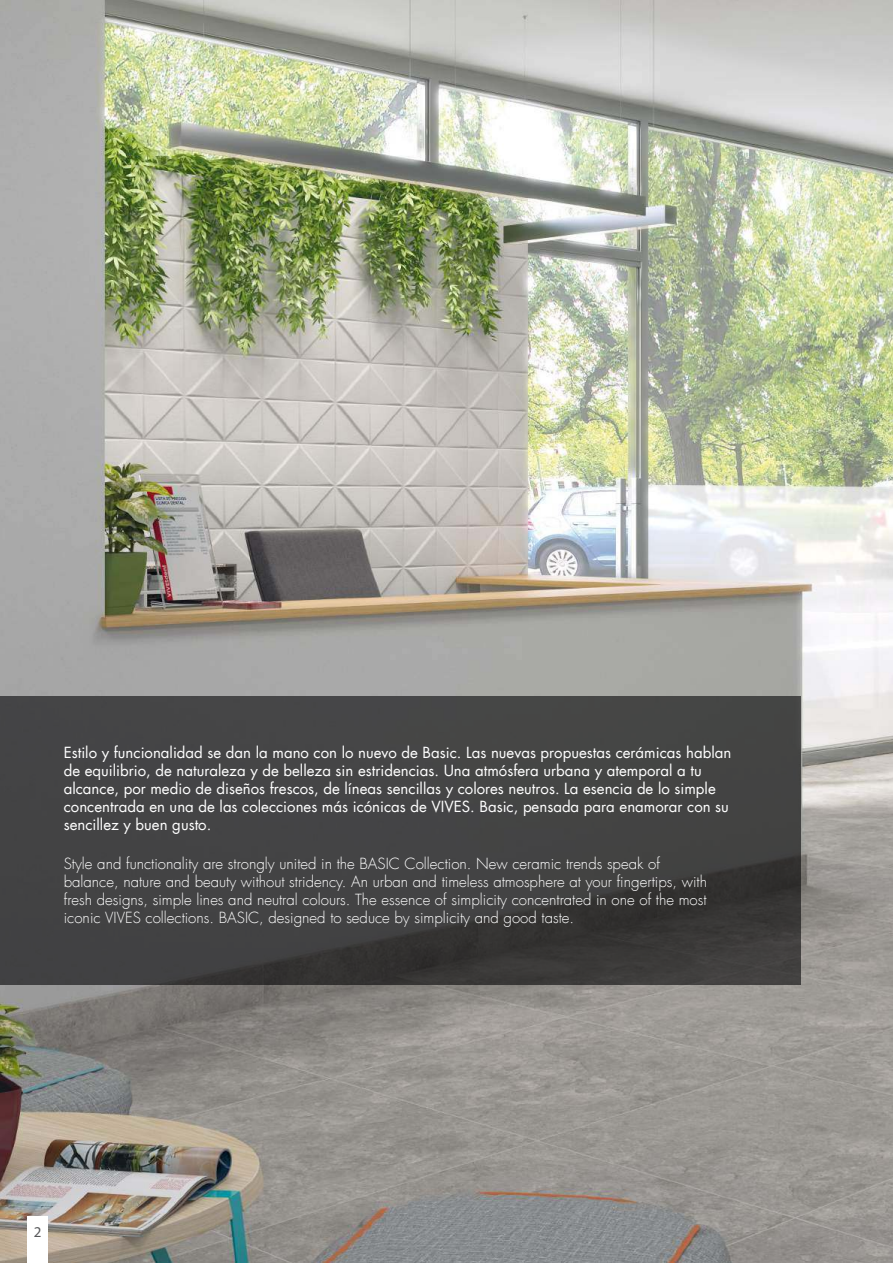
<style>
.page{position:relative;width:893px;height:1263px;background:#fff}
.page>*{position:absolute;margin:0;border:0;box-sizing:border-box;transform-origin:0 0}
.t1{font:15px/18px "Futura LT";color:#fff}
.t2{font:300 15px/18px "Futura LT";color:#fff}
.t3{font:15px "Myriad Pro";color:#57585a}
</style>
<div class="page">
<img style="left:0;top:0;width:893px;height:1263px">
<div style="left:27px;top:1216px;width:21px;height:47px;background:#fff"></div>
<svg style="left:0;top:696px;width:801px;height:288px;fill:#434344"></svg>
<p class="t1" style="left:64px;top:744px;width:669px">Estilo y funcionalidad se dan la mano con lo nuevo de Basic. Las nuevas propuestas cerámicas hablan de equilibrio, de naturaleza y de belleza sin estridencias. Una atmósfera urbana y atemporal a tu alcance, por medio de diseños frescos, de líneas sencillas y colores neutros. La esencia de lo simple concentrada en una de las colecciones más icónicas de VIVES. Basic, pensada para enamorar con su sencillez y buen gusto.</p>
<p class="t2" style="left:64px;top:856px;width:645px">Style and functionality are strongly united in the BASIC Collection. New ceramic trends speak of balance, nature and beauty without stridency. An urban and timeless atmosphere at your fingertips, with fresh designs, simple lines and neutral colours. The essence of simplicity concentrated in one of the most iconic VIVES collections. BASIC, designed to seduce by simplicity and good taste.</p>
<p class="t3" style="left:34px;top:1223px;width:9px">2</p>
</div>
